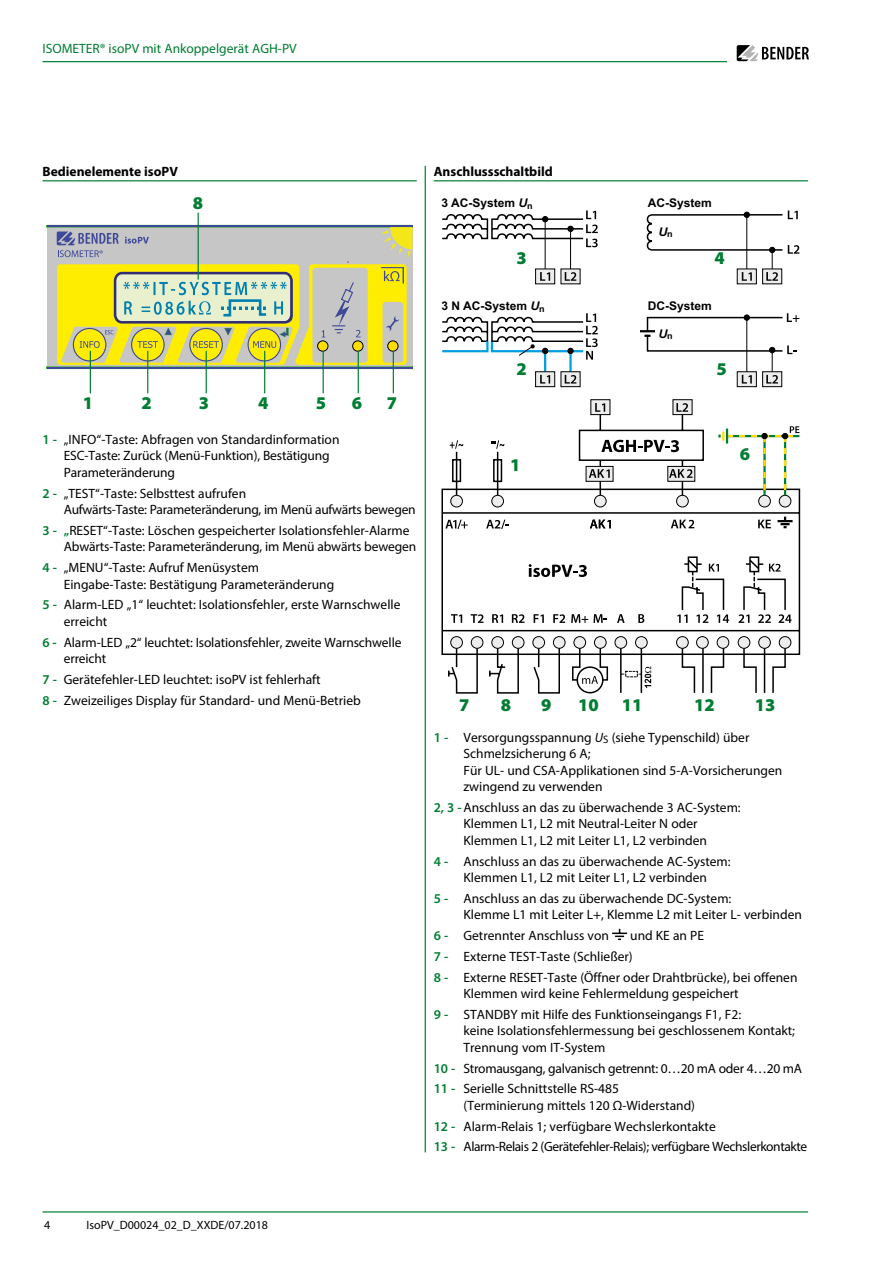
<style>
.page{position:relative;width:893px;height:1263px;background:#fff}
.page>*{position:absolute;margin:0;border:0;box-sizing:border-box;transform-origin:0 0}
.t1{font:900 18px "Myriad Pro";color:#007d32}
.t2{font:13.5px/16.5px "Myriad Pro";color:#000}
.t3{font:13.5px/20.7px "Myriad Pro";letter-spacing:-.02em;color:#000}
.t4{font:700 13.5px "Myriad Pro";color:#000}
.t5{font:13.5px "Myriad Pro";color:#007d32}
.t6{font:700 12px "Arial";color:#000}
.t7{font:12px "Myriad Pro";color:#000}
.t8{font:italic 700 12px "Arial";color:#000}
.s1{font-weight:600;color:#007d32}
.s2{font-style:italic}
</style>
<div class="page">
<hr style="left:43px;top:61px;width:684px;height:1px;background:#007d32">
<hr style="left:43px;top:1211px;width:765px;height:1px;background:#007d32">
<svg style="left:737px;top:45px;width:72px;height:16px"></svg>
<hr style="left:425px;top:166px;width:1px;height:986px;background:#007d32">
<div style="left:535px;top:269px;width:20px;height:15px;background:#ededed"></div>
<div style="left:561px;top:269px;width:19px;height:15px;background:#ededed"></div>
<svg style="left:442px;top:210px;width:156px;height:71px"></svg>
<div style="left:737px;top:269px;width:20px;height:15px;background:#ededed"></div>
<div style="left:762px;top:269px;width:20px;height:15px;background:#ededed"></div>
<svg style="left:646px;top:210px;width:153px;height:71px"></svg>
<svg style="left:640px;top:313px;width:159px;height:74px"></svg>
<div style="left:535px;top:371px;width:20px;height:16px;background:#ededed;border:1px solid #000"></div>
<div style="left:561px;top:371px;width:19px;height:16px;background:#ededed;border:1px solid #000"></div>
<div style="left:590px;top:399px;width:20px;height:16px;background:#ededed;border:1px solid #000"></div>
<div style="left:673px;top:399px;width:19px;height:16px;background:#ededed;border:1px solid #000"></div>
<svg style="left:442px;top:313px;width:156px;height:71px"></svg>
<svg style="left:445px;top:403px;width:354px;height:291px"></svg>
<svg style="left:612px;top:929px;width:15px;height:11px"></svg>
<hr style="left:434px;top:180px;width:374px;height:1px;background:#007d32">
<div style="left:47px;top:225px;width:365px;height:144px;background:#c6c6c6"></div>
<hr style="left:47px;top:367px;width:365px;height:2px;background:#3e4898">
<hr style="left:47px;top:227px;width:365px;height:1px;background:#44ac34">
<hr style="left:47px;top:225px;width:365px;height:2px;background:#3e4898">
<svg style="left:57px;top:225px;width:356px;height:144px"></svg>
<hr style="left:43px;top:180px;width:374px;height:1px;background:#007d32">
<hr style="left:90px;top:351px;width:1px;height:42px;background:#007d32">
<hr style="left:147px;top:351px;width:1px;height:42px;background:#007d32">
<hr style="left:206px;top:351px;width:1px;height:42px;background:#007d32">
<hr style="left:198px;top:213px;width:1px;height:67px;background:#007d32">
<hr style="left:264px;top:351px;width:1px;height:42px;background:#007d32">
<hr style="left:323px;top:351px;width:1px;height:42px;background:#007d32">
<hr style="left:358px;top:351px;width:1px;height:42px;background:#007d32">
<hr style="left:393px;top:351px;width:1px;height:42px;background:#007d32">
<p class="t5" style="left:43px;top:40px;width:256px">ISOMETER® isoPV mit Ankoppelgerät AGH-PV</p>
<p class="t4" style="left:43px;top:163px;width:137px">Bedienelemente isoPV</p>
<h1 class="t1" style="left:193px;top:193px;width:12px">8</h1>
<h1 class="t1" style="left:83px;top:393px;width:12px">1</h1>
<h1 class="t1" style="left:141px;top:393px;width:12px">2</h1>
<h1 class="t1" style="left:199px;top:393px;width:12px">3</h1>
<h1 class="t1" style="left:258px;top:393px;width:12px">4</h1>
<h1 class="t1" style="left:316px;top:393px;width:12px">5</h1>
<h1 class="t1" style="left:352px;top:393px;width:12px">6</h1>
<h1 class="t1" style="left:387px;top:393px;width:12px">7</h1>
<p class="t2" style="left:64px;top:431px;width:277px;text-indent:-21px"><span class="s1">1 -</span> „INFO“-Taste: Abfragen von Standardinformation<br>ESC-Taste: Zurück (Menü-Funktion), Bestätigung<br>Parameteränderung</p>
<p class="t3" style="left:64px;top:485px;width:353px;line-height:16.5px;text-indent:-21px"><span class="s1">2 -</span> „TEST“-Taste: Selbsttest aufrufen<br>Aufwärts-Taste: Parameteränderung, im Menü aufwärts bewegen</p>
<p class="t2" style="left:64px;top:522px;width:354px;text-indent:-21px"><span class="s1">3 - „</span>RESET“-Taste: Löschen gespeicherter Isolationsfehler-Alarme<br>Abwärts-Taste: Parameteränderung, im Menü abwärts bewegen</p>
<p class="t2" style="left:64px;top:559px;width:272px;text-indent:-21px"><span class="s1">4 -</span> „MENU“-Taste: Aufruf Menüsystem<br>Eingabe-Taste: Bestätigung Parameteränderung</p>
<p class="t2" style="left:64px;top:596px;width:338px;text-indent:-21px"><span class="s1">5 -</span> Alarm-LED „1“ leuchtet: Isolationsfehler, erste Warnschwelle erreicht</p>
<p class="t2" style="left:64px;top:634px;width:339px;text-indent:-21px"><span class="s1">6 -</span> Alarm-LED „2“ leuchtet: Isolationsfehler, zweite Warnschwelle erreicht</p>
<p class="t2" style="left:43px;top:669px;width:320px;line-height:20.7px"><span class="s1">7 -</span> Gerätefehler-LED leuchtet: isoPV ist fehlerhaft<br><span class="s1">8 -</span> Zweizeiliges Display für Standard- und Menü-Betrieb</p>
<p class="t4" style="left:434px;top:163px;width:121px">Anschlussschaltbild</p>
<p class="t6" style="left:442px;top:195px;width:93px">3 AC-System <span class="s2">U</span><sub>n</sub></p>
<h1 class="t1" style="left:517px;top:248px;width:12px">3</h1>
<p class="t6" style="left:442px;top:298px;width:105px">3 N AC-System <span class="s2">U</span><sub>n</sub></p>
<h1 class="t1" style="left:517px;top:359px;width:12px">2</h1>
<h1 class="t1" style="left:510px;top:454px;width:12px">1</h1>
<p class="t6" style="left:648px;top:195px;width:66px">AC-System</p>
<p class="t8" style="left:659px;top:224px;width:16px">U<sub>n</sub></p>
<h1 class="t1" style="left:714px;top:248px;width:12px">4</h1>
<p class="t6" style="left:648px;top:298px;width:66px">DC-System</p>
<p class="t8" style="left:659px;top:326px;width:16px">U<sub>n</sub></p>
<h1 class="t1" style="left:716px;top:359px;width:12px">5</h1>
<h1 class="t1" style="left:740px;top:444px;width:12px">6</h1>
<h1 class="t1" style="left:459px;top:695px;width:12px">7</h1>
<h1 class="t1" style="left:501px;top:695px;width:12px">8</h1>
<h1 class="t1" style="left:541px;top:695px;width:12px">9</h1>
<h1 class="t1" style="left:578px;top:695px;width:22px">10</h1>
<h1 class="t1" style="left:622px;top:695px;width:22px">11</h1>
<h1 class="t1" style="left:694px;top:695px;width:22px">12</h1>
<h1 class="t1" style="left:755px;top:695px;width:22px">13</h1>
<p class="t2" style="left:463px;top:728px;width:320px;text-indent:-30px"><span class="s1">1 -</span> Versorgungsspannung <span class="s2">U</span><sub>S</sub> (siehe Typenschild) über Schmelzsicherung 6 A;<br>Für UL- und CSA-Applikationen sind 5-A-Vorsicherungen zwingend zu verwenden</p>
<p class="t2" style="left:463px;top:799px;width:279px;text-indent:-30px"><span class="s1">2, 3 -</span>Anschluss an das zu überwachende 3 AC-System:<br>Klemmen L1, L2 mit Neutral-Leiter N oder<br>Klemmen L1, L2 mit Leiter L1, L2 verbinden</p>
<p class="t2" style="left:434px;top:852px;width:298px;text-align:center"><span class="s1">4 -</span> Anschluss an das zu überwachende AC-System:<br>Klemmen L1, L2 mit Leiter L1, L2 verbinden</p>
<p class="t2" style="left:463px;top:890px;width:340px;text-indent:-30px"><span class="s1">5 -</span> Anschluss an das zu überwachende DC-System:<br>Klemme L1 mit Leiter L+, Klemme L2 mit Leiter L- verbinden</p>
<p class="t2" style="left:434px;top:927px;width:177px"><span class="s1">6 -</span> Getrennter Anschluss von</p>
<p class="t2" style="left:434px;top:925px;width:365px;line-height:20.7px;text-indent:196px">und KE an PE<br><span class="s1">7 -</span> Externe TEST-Taste (Schließer)<br><span class="s1">8 -</span> Externe RESET-Taste (Öffner oder Drahtbrücke), bei offenen</p>
<p class="t2" style="left:434px;top:983px;width:309px;line-height:20.7px;text-align:right">Klemmen wird keine Fehlermeldung gespeichert<br><span class="s1">9 -</span> STANDBY mit Hilfe des Funktionseingangs F1, F2:</p>
<p class="t2" style="left:463px;top:1022px;width:333px">keine Isolationsfehlermessung bei geschlossenem Kontakt;<br>Trennung vom IT-System</p>
<p class="t3" style="left:434px;top:1057px;width:370px"><span class="s1">10 -</span> Stromausgang, galvanisch getrennt: 0…20 mA oder 4…20 mA<br><span class="s1">11 -</span> Serielle Schnittstelle RS-485</p>
<p class="t2" style="left:434px;top:1095px;width:375px;line-height:20.7px;text-indent:30px">(Terminierung mittels 120 Ω-Widerstand)<br><span class="s1">12 -</span> Alarm-Relais 1; verfügbare Wechslerkontakte<br><span class="s1">13 -</span> Alarm-Relais 2 (Gerätefehler-Relais); verfügbare Wechslerkontakte</p>
<p class="t7" style="left:44px;top:1217px;width:8px">4</p>
<p class="t7" style="left:87px;top:1217px;width:183px">IsoPV_D00024_02_D_XXDE/07.2018</p>
</div>
